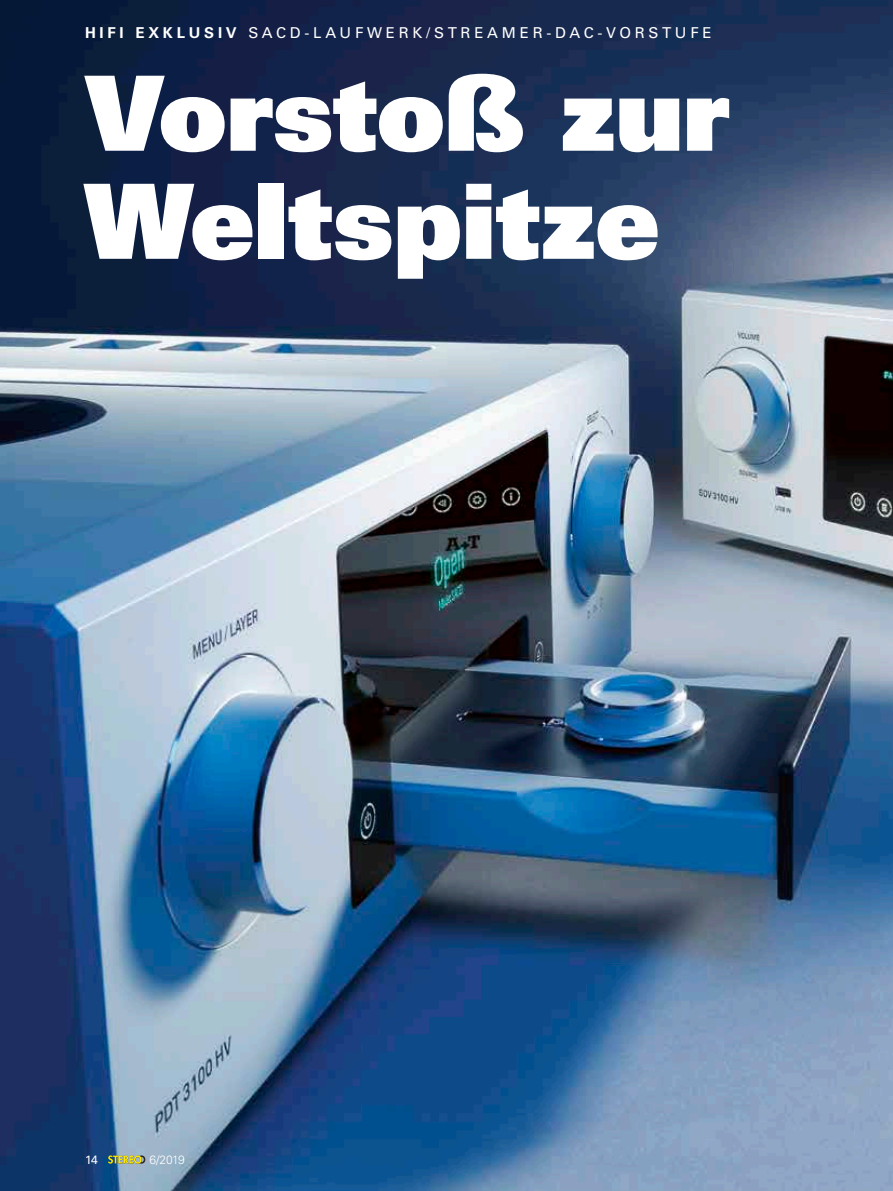
<style>
.page{position:relative;width:893px;height:1191px;background:#fff}
.page>*{position:absolute;margin:0;border:0;box-sizing:border-box;transform-origin:0 0}
.t1{font:103.8px/108px "Univers LT Std X Black";letter-spacing:-.005em;color:#fff}
.t2{font:15px "Univers LT Std";letter-spacing:.25em;color:#fff}
.t3{font:300 12px "Univers LT Std";color:#fff}
.t4{font:12px "Univers LT Std";color:#fff}
.s1{font-weight:700}
</style>
<div class="page">
<img style="left:0;top:0;width:893px;height:1191px">
<svg style="left:108px;top:1155px;width:37px;height:8px"></svg>
<p class="t2" style="left:85px;top:24px;width:628px"><span class="s1">HIFI EXKLUSIV</span> SACD-LAUFWERK/STREAMER-DAC-VORSTUFE</p>
<h1 class="t1" style="left:85px;top:57px;width:646px">Vorstoß zur<br>Weltspitze</h1>
<p class="t4" style="left:85px;top:1152px;width:14px">14</p>
<p class="t3" style="left:150px;top:1152px;width:37px">6/2019</p>
</div>
